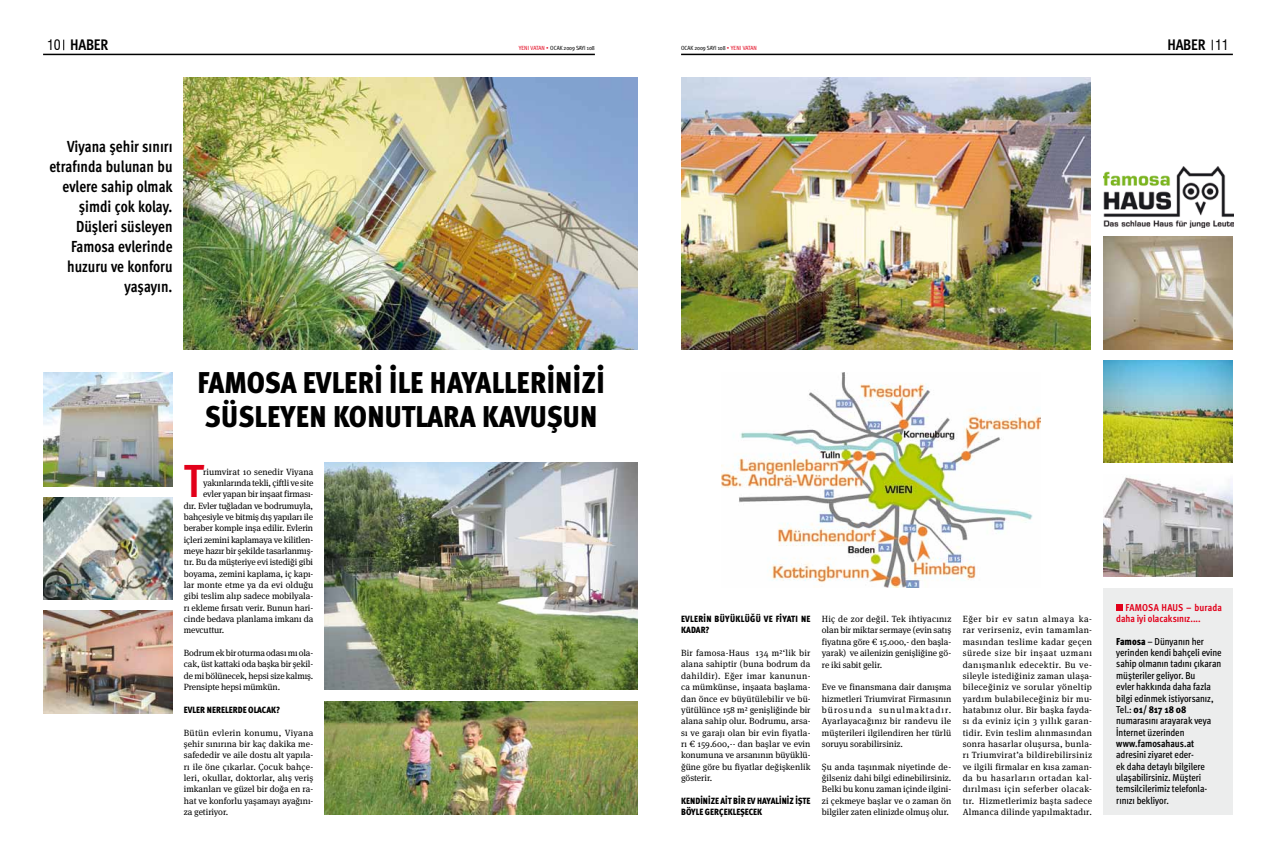
<style>
.page{position:relative;width:1276px;height:851px;background:#fff}
.page>*{position:absolute;margin:0;border:0;box-sizing:border-box;transform-origin:0 0}
.t1{font:700 46.3px "Meta Cond Pro";color:#e2001a}
.t2{font:900 30px "Meta Cond Pro";letter-spacing:.01em;color:#000}
.t3{font:700 16px/20px "Meta Cond Pro";color:#000;text-align:right;scale:.95 1}
.t4{font:700 15.3px "Meta Cond Pro";letter-spacing:-.015em;color:#000}
.t5{font:500 10px/11.3px "Meta Cond Pro";letter-spacing:-.01em;color:#000}
.t6{font:700 10px/11.3px "Meta Cond Pro";letter-spacing:.005em;color:#e2001a}
.t7{font:700 10px "Meta Cond Pro";letter-spacing:-.005em;color:#000}
.t8{font:9px/11.3px "Meta Serif Pro";letter-spacing:-.005em;color:#000;text-align:justify}
.t9{font:900 9px "Meta Cond Pro";letter-spacing:.005em;color:#000}
.t10{font:6px "Meta Cond Pro";letter-spacing:-.01em;color:#000}
.s1{font-family:"Swiss 721 BT";font-weight:400;font-stretch:condensed;font-size:14px}
.s2{color:#e2001a}
.s3{font-weight:900}
.s4{font-weight:800}
</style>
<div class="page">
<hr style="left:43px;top:54px;width:552px;height:1px;background:#000">
<hr style="left:681px;top:54px;width:552px;height:1px;background:#000">
<img style="left:184px;top:77px;width:454px;height:272px">
<img style="left:325px;top:463px;width:313px;height:226px">
<img style="left:681px;top:77px;width:410px;height:272px">
<img style="left:721px;top:372px;width:319px;height:215px">
<img style="left:1103px;top:236px;width:130px;height:113px">
<img style="left:1103px;top:361px;width:130px;height:102px">
<img style="left:43px;top:372px;width:129px;height:114px">
<img style="left:43px;top:497px;width:129px;height:102px">
<img style="left:1103px;top:477px;width:130px;height:99px">
<img style="left:43px;top:610px;width:129px;height:103px">
<img style="left:325px;top:701px;width:313px;height:113px">
<div style="left:1103px;top:588px;width:130px;height:226px;background:#eceded"></div>
<svg style="left:1116px;top:604px;width:6px;height:6px"></svg>
<img style="left:1103px;top:166px;width:130px;height:61px">
<h3 class="t4" style="left:47px;top:35px;width:63px"><span class="s1">10</span> HABER</h3>
<p class="t10" style="left:519px;top:44px;width:78px"><span class="s2">YENI VATAN •</span> OCAK 2009 SAYI 108</p>
<p class="t10" style="left:681px;top:44px;width:76px">OCAK 2009 SAYI 108 <span class="s2">• YENI VATAN</span></p>
<h3 class="t4" style="left:1167px;top:35px;width:63px">HABER <span class="s1">11</span></h3>
<h3 class="t3" style="left:49px;top:137px;width:131px">Viyana şehir sınırı etrafında bulunan bu evlere sahip olmak şimdi çok kolay.<br>Düşleri süsleyen<br>Famosa evlerinde huzuru ve konforu yaşayın.</h3>
<h2 class="t2" style="left:198px;top:363px;width:18px">FAMOSA</h2>
<h2 class="t2" style="left:303px;top:363px;width:15px">EVLER</h2>
<h2 class="t2" style="left:374px;top:363px;width:232px">İ İLE HAYALLERİNİZİ</h2>
<h2 class="t2" style="left:205px;top:397px;width:50px">SÜSLEYEN</h2>
<h2 class="t2" style="left:333px;top:397px;width:17px">KONUTLARA</h2>
<h2 class="t2" style="left:482px;top:397px;width:17px">KAVUŞUN</h2>
<h1 class="t1" style="left:184px;top:451px;width:21px">T</h1>
<p class="t8" style="left:203px;top:465px;width:112px">riumvirat 10 senedir Viyana</p>
<p class="t8" style="left:203px;top:476px;width:112px">yakınlarında tekli, çiftli ve site</p>
<p class="t8" style="left:203px;top:488px;width:112px">evler yapan bir inşaat firması-</p>
<p class="t8" style="left:184px;top:499px;width:131px">dır. Evler tuğladan ve bodrumuyla,</p>
<p class="t8" style="left:184px;top:510px;width:131px">bahçesiyle ve bitmiş dış yapıları ile</p>
<p class="t8" style="left:184px;top:522px;width:131px">beraber komple inşa edilir. Evlerin</p>
<p class="t8" style="left:184px;top:533px;width:131px">içleri zemini kaplamaya ve kilitlen-</p>
<p class="t8" style="left:184px;top:544px;width:131px">meye hazır bir şekilde tasarlanmış-</p>
<p class="t8" style="left:184px;top:556px;width:131px">tır. Bu da müşteriye evi istediği gibi</p>
<p class="t8" style="left:184px;top:567px;width:131px">boyama, zemini kaplama, iç kapı-</p>
<p class="t8" style="left:184px;top:578px;width:131px">lar monte etme ya da evi olduğu</p>
<p class="t8" style="left:184px;top:590px;width:131px">gibi teslim alıp sadece mobilyala-</p>
<p class="t8" style="left:184px;top:601px;width:131px">rı ekleme fırsatı verir. Bunun hari-</p>
<p class="t8" style="left:184px;top:612px;width:131px">cinde bedava planlama imkanı da</p>
<p class="t8" style="left:184px;top:624px;width:42px">mevcuttur.</p>
<p class="t8" style="left:184px;top:646px;width:131px">Bodrum ek bir oturma odası mı ola&shy;cak, üst kattaki oda başka bir şekil&shy;de mi bölünecek, hepsi size kalmış.<br>Prensipte hepsi mümkün.</p>
<p class="t9" style="left:184px;top:703px;width:10px">EVLER</p>
<p class="t9" style="left:207px;top:703px;width:6px">NERELERDE</p>
<p class="t9" style="left:248px;top:703px;width:6px">OLACAK</p>
<p class="t9" style="left:276px;top:703px;width:6px">?</p>
<p class="t8" style="left:184px;top:726px;width:131px">Bütün evlerin konumu, Viyana şehir sınırına bir kaç dakika me&shy;safededir ve aile dostu alt yapıla&shy;rı ile öne çıkarlar. Çocuk bahçe&shy;leri, okullar, doktorlar, alış veriş imkanları ve güzel bir doğa en ra&shy;hat ve konforlu yaşamayı ayağını&shy;za getiriyor.</p>
<p class="t9" style="left:681px;top:613px;width:10px">EVLERIN</p>
<p class="t9" style="left:714px;top:613px;width:66px">BÜYÜKLÜĞÜ VE FIYATI</p>
<p class="t9" style="left:801px;top:613px;width:6px">NE</p>
<p class="t9" style="left:681px;top:624px;width:6px">KADAR</p>
<p class="t9" style="left:705px;top:624px;width:6px">?</p>
<p class="t8" style="left:681px;top:646px;width:131px">Bir famosa-Haus 134 m²‘lik bir alana sahiptir (buna bodrum da dahildir). Eğer imar kanunun&shy;ca mümkünse, inşaata başlama&shy;dan önce ev büyütülebilir ve bü&shy;yütülünce 158 m² genişliğinde bir alana sahip olur. Bodrumu, arsa&shy;sı ve garajı olan bir evin fiyatla&shy;rı € 159.600,-- dan başlar ve evin konumuna ve arsanının büyüklü&shy;ğüne göre bu fiyatlar değişkenlik gösterir.</p>
<p class="t9" style="left:681px;top:794px;width:10px">KENDINIZE</p>
<p class="t9" style="left:720px;top:794px;width:42px">AITBIREVHAYALINIZ</p>
<p class="t9" style="left:795px;top:794px;width:5px">IŞTE</p>
<p class="t9" style="left:681px;top:805px;width:6px">BÖYLE</p>
<p class="t9" style="left:705px;top:805px;width:6px">GERÇEKLEŞECEK</p>
<p class="t8" style="left:822px;top:612px;width:131px">Hiç de zor değil. Tek ihtiyacınız olan bir miktar sermaye (evin satış fiyatına göre € 15.000,- den başla&shy;yarak) ve ailenizin genişliğine gö&shy;re iki sabit gelir.</p>
<p class="t8" style="left:822px;top:680px;width:131px">Eve ve finansmana dair danışma hizmetleri Triumvirat Firmasının bürosunda sunulmaktadır.<br>Ayarlayacağınız bir randevu ile müşterileri ilgilendiren her türlü soruyu sorabilirsiniz.</p>
<p class="t8" style="left:822px;top:760px;width:131px">Şu anda taşınmak niyetinde de&shy;ğilseniz dahi bilgi edinebilirsiniz.<br>Belki bu konu zaman içinde ilgini&shy;zi çekmeye başlar ve o zaman ön bilgiler zaten elinizde olmuş olur.</p>
<p class="t8" style="left:962px;top:612px;width:131px">Eğer bir ev satın almaya ka&shy;rar verirseniz, evin tamamlan&shy;masından teslime kadar geçen sürede size bir inşaat uzmanı danışmanlık edecektir. Bu ve&shy;sileyle istediğiniz zaman ulaşa&shy;bileceğiniz ve sorular yöneltip yardım bulabileceğiniz bir mu&shy;hatabınız olur. Bir başka fayda&shy;sı da eviniz için 3 yıllık garan&shy;tidir. Evin teslim alınmasından sonra hasarlar oluşursa, bunla&shy;rı Triumvirat’a bildirebilirsiniz ve ilgili firmalar en kısa zaman&shy;da bu hasarların ortadan kal&shy;dırılması için seferber olacak&shy;tır. Hizmetlerimiz başta sadece Almanca dilinde yapılmaktadır.</p>
<p class="t6" style="left:1116px;top:601px;width:107px;text-indent:70px">– burada daha iyi olacaksınız....</p>
<p class="t5" style="left:1116px;top:635px;width:107px"><span class="s3">FAMOSA</span> – Dünyanın her yerinden kendi bahçeli evine sahip olmanın tadını çıkaran müşteriler geliyor. Bu<br>evler hakkında daha fazla bilgi edinmek istiyorsanız,<br>Tel.: <span class="s4">01/ 817 18 08 </span>numarasını arayarak veya<br>İnternet üzerinden</p>
<p class="t7" style="left:1116px;top:736px;width:79px">www.famosahaus.at</p>
<p class="t5" style="left:1116px;top:749px;width:93px">adresini ziyaret eder-<br>ek daha detaylı bilgilere ulaşabilirsiniz. Müşteri temsilcilerimiz telefonla&shy;rınızı bekliyor.</p>
<p class="t6" style="left:1125px;top:601px;width:11px">famosa</p>
<p class="t6" style="left:1161px;top:601px;width:13px">Haus</p>
</div>
